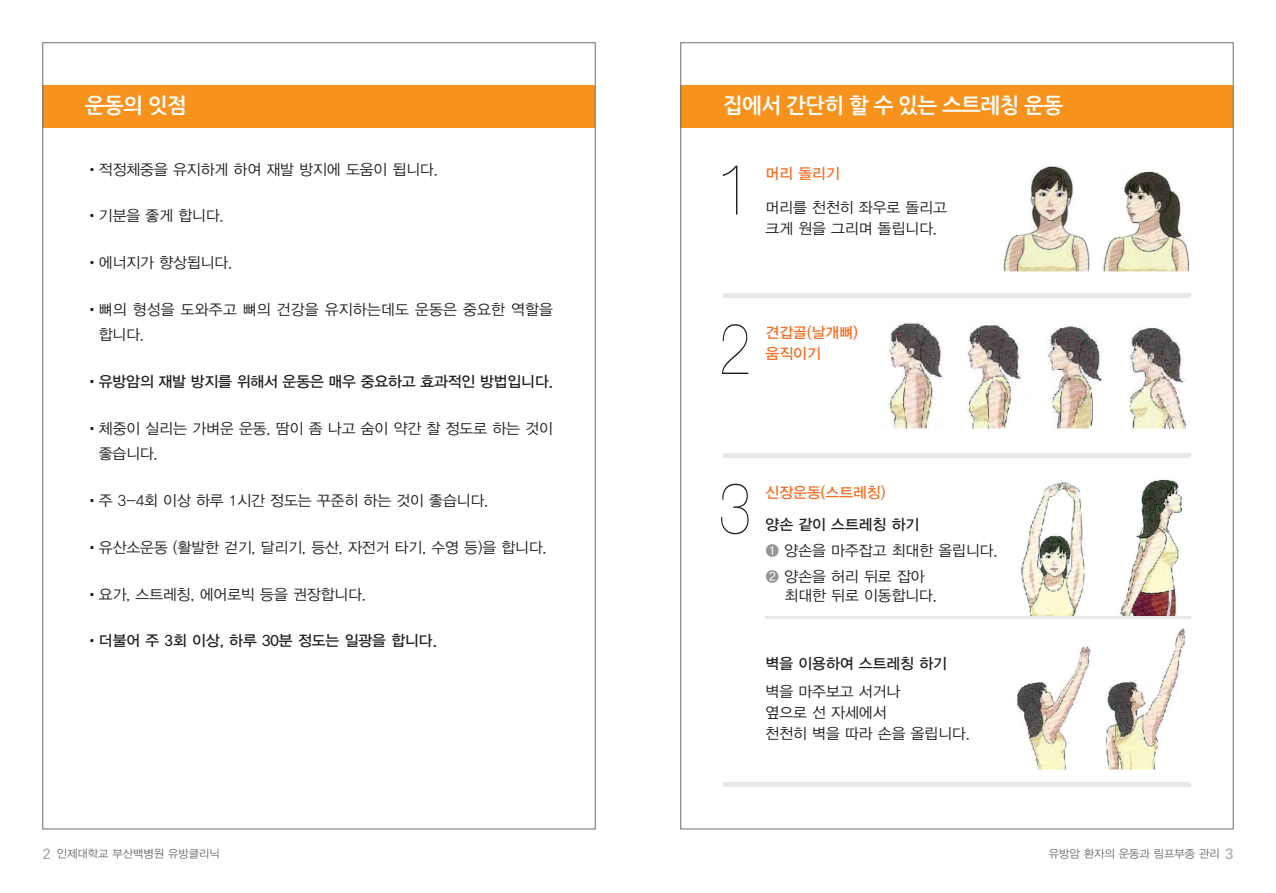
<style>
.page{position:relative;width:1276px;height:893px;background:#fff}
.page>*{position:absolute;margin:0;border:0;box-sizing:border-box;transform-origin:0 0}
.t1{font:200 72px "Helvetica Neue";color:#231f20;scale:.8 1}
.t2{font:200 72px "Helvetica Neue";color:#231f20}
.t3{font:21px "Nanum Gothic OTF Bold";letter-spacing:-.025em;color:#fff}
.t4{font:15px/21px "YDVYGO Std 32";color:#231f20}
.t5{font:15px "YDVYGO Std 33";color:#231f20}
.t6{font:15px/25.5px "YDVYGO Std 32";letter-spacing:.02em;color:#231f20}
.t7{font:15px/21px "YDVYGO Std 33";color:#f36e21}
.t8{font:11.25px "YDVYGO Std 32";color:#6c6d70}
.s1{font-family:"YDVYGO Std 32"}
.s2{font-family:"YDVYGO Std 33";color:#939598}
.s3{font-family:"Univers";font-size:15px;color:#a8a9ad}
</style>
<div class="page">
<div style="left:680px;top:85px;width:553px;height:43px;background:#f7931d"></div>
<div style="left:43px;top:85px;width:552px;height:43px;background:#f7931d"></div>
<div style="left:723px;top:293px;width:468px;height:5px;background:#e7e8e9"></div>
<hr style="left:723px;top:453px;width:468px;height:4px;background:#e7e8e9">
<div style="left:723px;top:782px;width:468px;height:5px;background:#e7e8e9"></div>
<img style="left:1003px;top:166px;width:187px;height:105px">
<img style="left:1015px;top:479px;width:175px;height:138px">
<img style="left:1016px;top:628px;width:170px;height:142px">
<img style="left:889px;top:322px;width:298px;height:107px">
<hr style="left:765px;top:617px;width:426px;height:2px;background:#e7e8e9">
<h2 class="t3" style="left:85px;top:94px;width:103px">운동의 잇점</h2>
<p class="t4" style="left:85px;top:159px;width:354px">•적정체중을 유지하게 하여 재발 방지에 도움이 됩니다.</p>
<p class="t4" style="left:85px;top:206px;width:140px">•기분을 좋게 합니다.</p>
<p class="t4" style="left:85px;top:252px;width:149px">•에너지가 향상됩니다.</p>
<p class="t6" style="left:99px;top:297px;width:456px;text-indent:-14px">•뼈의 형성을 도와주고 뼈의 건강을 유지하는데도 운동은 중요한 역할을 합니다.</p>
<p class="t5" style="left:85px;top:374px;width:469px"><span class="s1">•</span>유방암의 재발 방지를 위해서 운동은 매우 중요하고 효과적인 방법입니다.</p>
<p class="t4" style="left:99px;top:416px;width:456px;line-height:25.5px;text-indent:-14px">•체중이 실리는 가벼운 운동, 땀이 좀 나고 숨이 약간 찰 정도로 하는 것이 좋습니다.</p>
<p class="t4" style="left:85px;top:490px;width:405px">•주 3-4회 이상 하루 1시간 정도는 꾸준히 하는 것이 좋습니다.</p>
<p class="t4" style="left:85px;top:537px;width:463px">•유산소운동 (활발한 걷기, 달리기, 등산, 자전거 타기, 수영 등)을 합니다.</p>
<p class="t4" style="left:85px;top:584px;width:282px">•요가, 스트레칭, 에어로빅 등을 권장합니다.</p>
<p class="t5" style="left:85px;top:633px;width:353px"><span class="s1">•</span>더불어 주 3회 이상, 하루 30분 정도는 일광을 합니다.</p>
<h2 class="t3" style="left:723px;top:94px;width:342px">집에서 간단히 할 수 있는 스트레칭 운동</h2>
<h1 class="t2" style="left:714px;top:148px;width:42px">1</h1>
<p class="t7" style="left:765px;top:163px;width:76px">머리 돌리기</p>
<p class="t4" style="left:765px;top:197px;width:183px">머리를 천천히 좌우로 돌리고 크게 원을 그리며 돌립니다.</p>
<h1 class="t1" style="left:719px;top:307px;width:42px">2</h1>
<p class="t7" style="left:765px;top:323px;width:94px">견갑골(날개뼈) 움직이기</p>
<h1 class="t1" style="left:719px;top:466px;width:42px">3</h1>
<p class="t7" style="left:765px;top:482px;width:121px">신장운동(스트레칭)</p>
<p class="t5" style="left:765px;top:517px;width:155px">양손 같이 스트레칭 하기</p>
<p class="t4" style="left:765px;top:538px;width:233px;line-height:26px"><span class="s2">❶</span> 양손을 마주잡고 최대한 올립니다.<br><span class="s2">❷</span> 양손을 허리 뒤로 잡아</p>
<p class="t4" style="left:784px;top:585px;width:154px">최대한 뒤로 이동합니다.</p>
<p class="t5" style="left:765px;top:656px;width:183px">벽을 이용하여 스트레칭 하기</p>
<p class="t4" style="left:765px;top:681px;width:206px">벽을 마주보고 서거나<br>옆으로 선 자세에서<br>천천히 벽을 따라 손을 올립니다.</p>
<p class="t8" style="left:43px;top:848px;width:179px"><span class="s3">2</span> 인제대학교 부산백병원 유방클리닉</p>
<p class="t8" style="left:1049px;top:848px;width:186px">유방암 환자의 운동과 림프부종 관리 <span class="s3">3</span></p>
</div>
